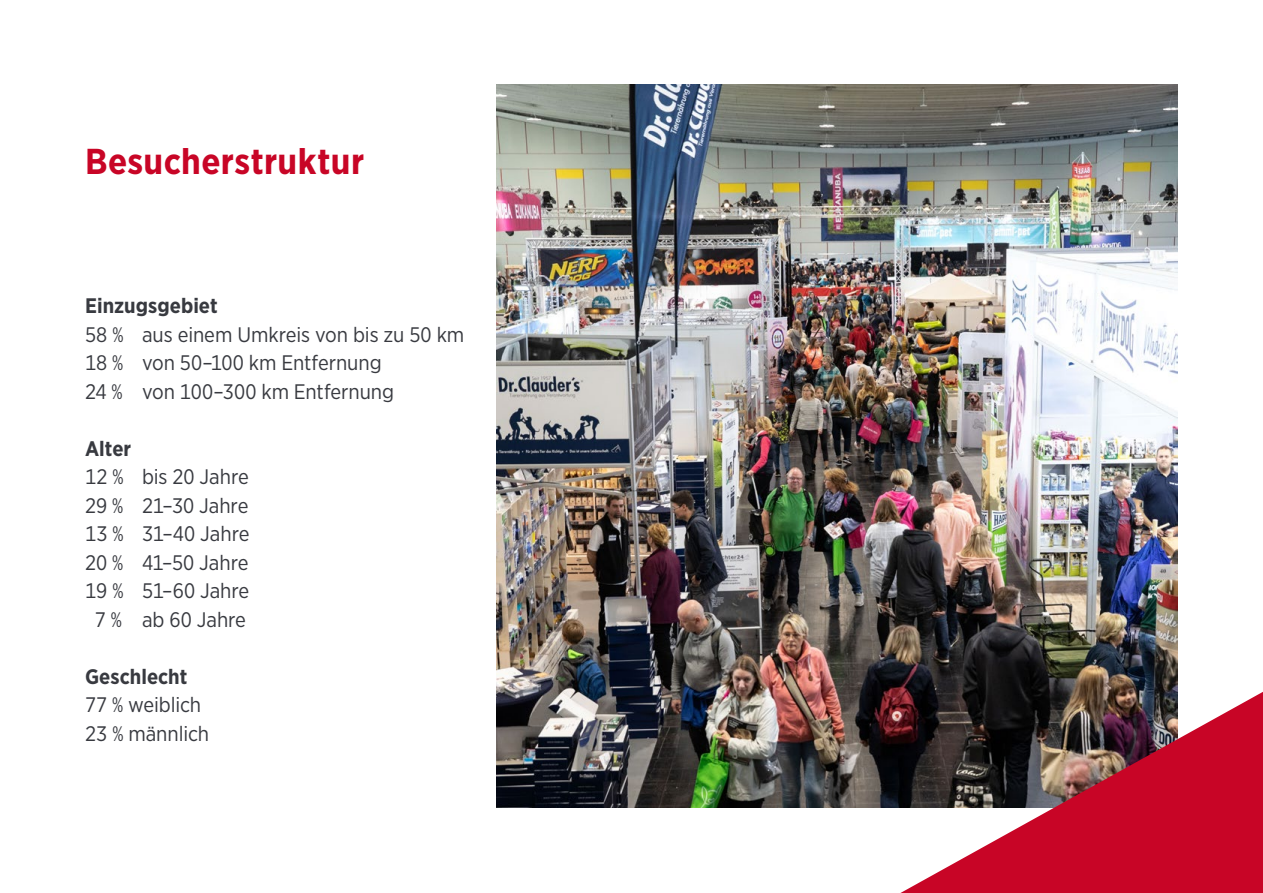
<style>
.page{position:relative;width:1263px;height:893px;background:#fff}
.page>*{position:absolute;margin:0;border:0;box-sizing:border-box;transform-origin:0 0}
.t1{font:700 36px "Gotham Narrow";letter-spacing:.01em;color:#c80526}
.t2{font:21px/28.5px "Gotham Narrow";letter-spacing:-.005em;color:#383a40}
.t3{font:700 21px "Gotham Narrow";color:#383a40}
</style>
<div class="page">
<img style="left:497px;top:85px;width:681px;height:723px">
<svg style="left:900px;top:692px;width:363px;height:201px;background:#9a3544"></svg>
<h1 class="t1" style="left:85px;top:138px;width:281px">Besucherstruktur</h1>
<p class="t3" style="left:85px;top:292px;width:134px">Einzugsgebiet</p>
<p class="t2" style="left:85px;top:320px;width:381px">58 % aus einem Umkreis von bis zu 50 km<br>18 % von 50–100 km Entfernung<br>24 % von 100–300 km Entfernung</p>
<p class="t3" style="left:85px;top:435px;width:48px">Alter</p>
<p class="t2" style="left:85px;top:462px;width:166px;text-align:center">12 % bis 20 Jahre<br>29 % 21–30 Jahre<br>13 % 31–40 Jahre<br>20 % 41–50 Jahre<br>19 % 51–60 Jahre<br>7 % ab 60 Jahre</p>
<p class="t3" style="left:85px;top:663px;width:104px">Geschlecht</p>
<p class="t2" style="left:85px;top:690px;width:126px">77 % weiblich<br>23 % männlich</p>
</div>
